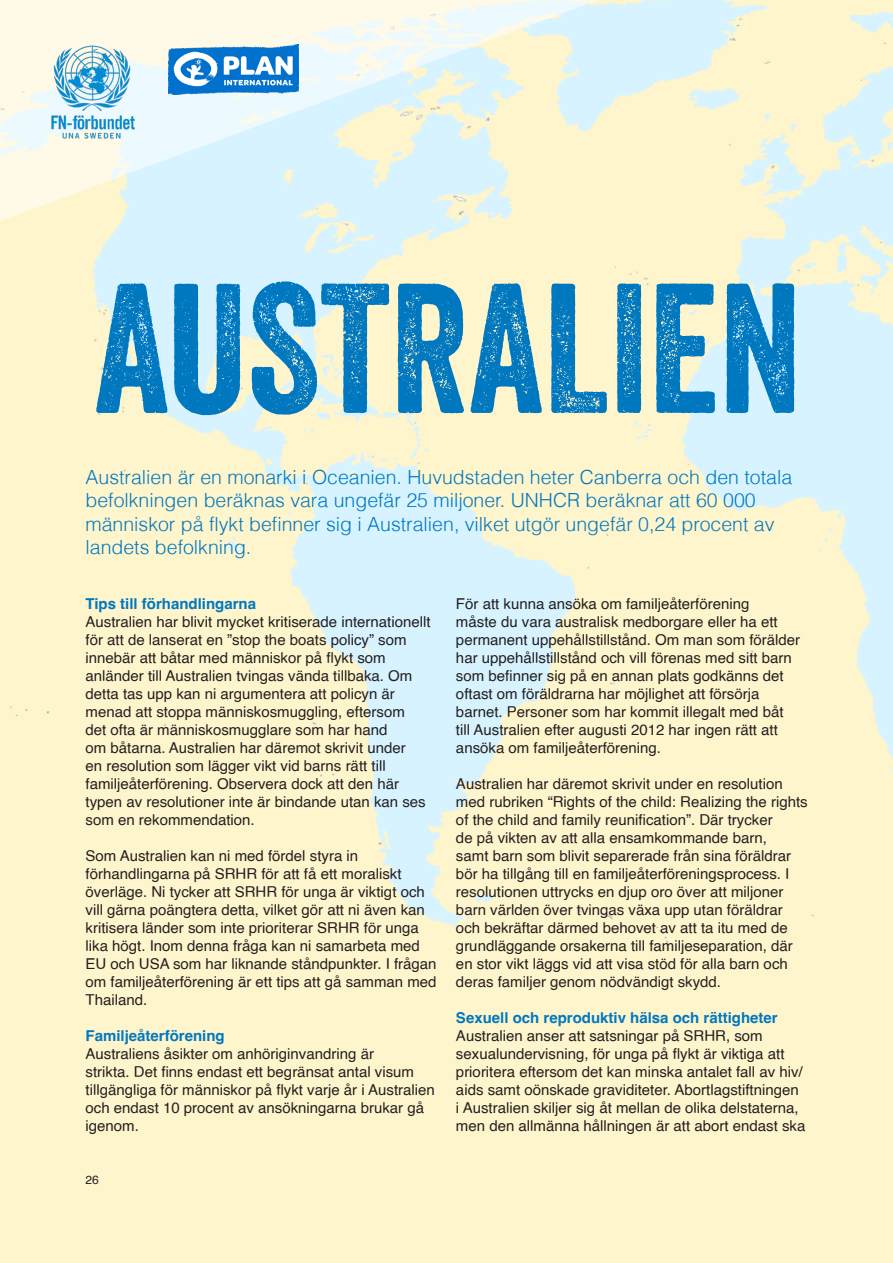
<style>
.page{position:relative;width:893px;height:1263px;background:#fff5cc}
.page>*{position:absolute;margin:0;border:0;box-sizing:border-box;transform-origin:0 0}
.Rubrik_Veneer{font:178.5px "Veneer";color:#0078c0}
.Rubrik_Helvetica_thi{font:300 19.5px/23.4px "Helvetica";color:#0078c0}
.Brödtext_efter_rubri{font:15px/18px "Helvetica";color:#231f20}
.Rubrik_Helvetica_Bol{font:700 15px "Helvetica";color:#0078c0}
.t1{font:12px "Helvetica";color:#231f20}
</style>
<div class="page">
<img style="left:10px;top:11px;width:883px;height:939px">
<svg style="left:0;top:0;width:808px;height:303px"></svg>
<img style="left:47px;top:43px;width:92px;height:98px">
<img style="left:169px;top:45px;width:129px;height:49px">
<p class="Rubrik_Veneer" style="left:94px;top:240px;width:709px">AUSTRALIEN</p>
<p class="Rubrik_Helvetica_thi" style="left:86px;top:465px;width:708px">Australien är en monarki i Oceanien. Huvudstaden heter Canberra och den totala befolkningen beräknas vara ungefär 25 miljoner. UNHCR beräknar att 60 000 människor på flykt befinner sig i Australien, vilket utgör ungefär 0,24 procent av landets befolkning.</p>
<p class="Rubrik_Helvetica_Bol" style="left:86px;top:594px;width:172px">Tips till förhandlingarna</p>
<p class="Brödtext_efter_rubri" style="left:86px;top:613px;width:347px">Australien har blivit mycket kritiserade internationellt för att de lanserat en ”stop the boats policy” som innebär att båtar med människor på flykt som anländer till Australien tvingas vända tillbaka. Om detta tas upp kan ni argumentera att policyn är menad att stoppa människosmuggling, eftersom<br>det ofta är människosmugglare som har hand<br>om båtarna. Australien har däremot skrivit under<br>en resolution som lägger vikt vid barns rätt till familjeåterförening. Observera dock att den här typen av resolutioner inte är bindande utan kan ses som en rekommendation.</p>
<p class="Brödtext_efter_rubri" style="left:86px;top:847px;width:353px">Som Australien kan ni med fördel styra in förhandlingarna på SRHR för att få ett moraliskt överläge. Ni tycker att SRHR för unga är viktigt och vill gärna poängtera detta, vilket gör att ni även kan kritisera länder som inte prioriterar SRHR för unga lika högt. Inom denna fråga kan ni samarbeta med EU och USA som har liknande ståndpunkter. I frågan om familjeåterförening är ett tips att gå samman med Thailand.</p>
<p class="Rubrik_Helvetica_Bol" style="left:86px;top:1026px;width:141px">Familjeåterförening</p>
<p class="Brödtext_efter_rubri" style="left:86px;top:1045px;width:351px">Australiens åsikter om anhöriginvandring är<br>strikta. Det finns endast ett begränsat antal visum tillgängliga för människor på flykt varje år i Australien och endast 10 procent av ansökningarna brukar gå igenom.</p>
<p class="Brödtext_efter_rubri" style="left:456px;top:595px;width:346px">För att kunna ansöka om familjeåterförening<br>måste du vara australisk medborgare eller ha ett permanent uppehållstillstånd. Om man som förälder har uppehållstillstånd och vill förenas med sitt barn som befinner sig på en annan plats godkänns det oftast om föräldrarna har möjlighet att försörja barnet. Personer som har kommit illegalt med båt till Australien efter augusti 2012 har ingen rätt att ansöka om familjeåterförening.</p>
<p class="Brödtext_efter_rubri" style="left:456px;top:775px;width:353px">Australien har däremot skrivit under en resolution med rubriken “Rights of the child: Realizing the rights of the child and family reunification”. Där trycker<br>de på vikten av att alla ensamkommande barn,<br>samt barn som blivit separerade från sina föräldrar bör ha tillgång till en familjeåterföreningsprocess. I resolutionen uttrycks en djup oro över att miljoner barn världen över tvingas växa upp utan föräldrar och bekräftar därmed behovet av att ta itu med de grundläggande orsakerna till familjeseparation, där en stor vikt läggs vid att visa stöd för alla barn och deras familjer genom nödvändigt skydd.</p>
<p class="Rubrik_Helvetica_Bol" style="left:456px;top:1008px;width:323px">Sexuell och reproduktiv hälsa och rättigheter</p>
<p class="Brödtext_efter_rubri" style="left:456px;top:1027px;width:351px">Australien anser att satsningar på SRHR, som sexualundervisning, för unga på flykt är viktiga att prioritera eftersom det kan minska antalet fall av hiv/ aids samt oönskade graviditeter. Abortlagstiftningen i Australien skiljer sig åt mellan de olika delstaterna, men den allmänna hållningen är att abort endast ska</p>
<p class="t1" style="left:86px;top:1170px;width:15px">26</p>
</div>
